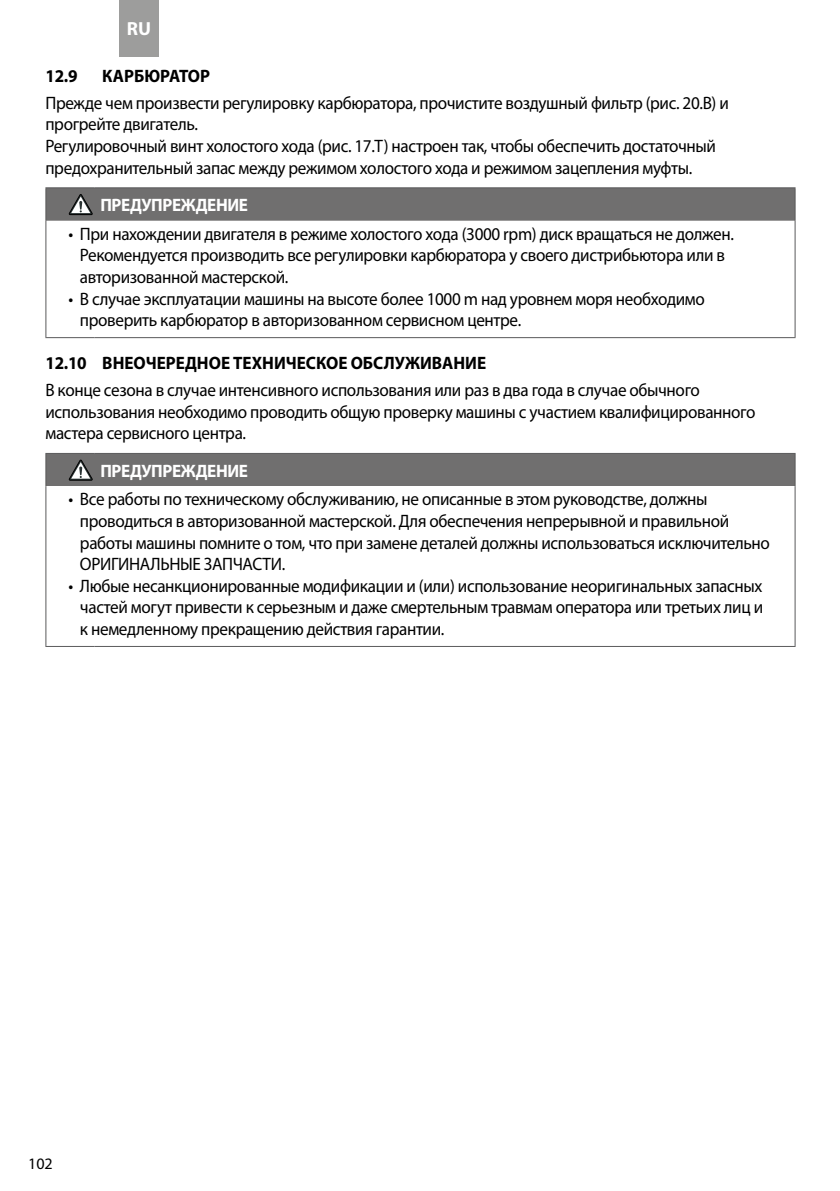
<style>
.page{position:relative;width:840px;height:1191px;background:#fff}
.page>*{position:absolute;margin:0;border:0;box-sizing:border-box;transform-origin:0 0}
.t1{font:700 19px "Myriad Pro";color:#fff}
.t2{font:18px/21.6px "Myriad Pro";letter-spacing:-.02em;color:#000;scale:.95 1}
.t3{font:700 18px "Myriad Pro";color:#000;scale:.95 1}
.t4{font:700 18px "Myriad Pro";letter-spacing:-.02em;color:#fff;scale:.95 1}
.t5{font:16px "Myriad Pro";color:#000}
</style>
<div class="page">
<div style="left:119px;top:0;width:40px;height:57px;background:#9d9d9c"></div>
<hr style="left:45px;top:187px;width:50px;height:1px;background:#5a5a5b">
<hr style="left:45px;top:188px;width:1px;height:33px;background:#5a5a5b">
<hr style="left:95px;top:187px;width:700px;height:1px;background:#5a5a5b">
<hr style="left:794px;top:188px;width:1px;height:33px;background:#5a5a5b">
<hr style="left:45px;top:221px;width:1px;height:116px;background:#5a5a5b">
<hr style="left:794px;top:221px;width:1px;height:116px;background:#5a5a5b">
<hr style="left:45px;top:337px;width:50px;height:1px;background:#5a5a5b">
<hr style="left:95px;top:337px;width:700px;height:1px;background:#5a5a5b">
<div style="left:46px;top:188px;width:748px;height:33px;background:#706f6f"></div>
<hr style="left:45px;top:453px;width:50px;height:1px;background:#5a5a5b">
<hr style="left:45px;top:454px;width:1px;height:32px;background:#5a5a5b">
<hr style="left:95px;top:453px;width:700px;height:1px;background:#5a5a5b">
<hr style="left:794px;top:454px;width:1px;height:32px;background:#5a5a5b">
<hr style="left:45px;top:486px;width:1px;height:160px;background:#5a5a5b">
<hr style="left:794px;top:486px;width:1px;height:160px;background:#5a5a5b">
<hr style="left:45px;top:646px;width:50px;height:1px;background:#5a5a5b">
<hr style="left:95px;top:646px;width:700px;height:1px;background:#5a5a5b">
<div style="left:46px;top:453px;width:748px;height:33px;background:#706f6f"></div>
<p class="t1" style="left:127px;top:17px;width:26px">RU</p>
<p class="t3" style="left:46px;top:64px;width:35px">12.9</p>
<p class="t3" style="left:102px;top:64px;width:115px">КАРБЮРАТОР</p>
<p class="t2" style="left:45px;top:92px;width:720px">Прежде чем произвести регулировку карбюратора, прочистите воздушный фильтр (рис. 20.B) и прогрейте двигатель.<br>Регулировочный винт холостого хода (рис. 17.T) настроен так, чтобы обеспечить достаточный предохранительный запас между режимом холостого хода и режимом зацепления муфты.</p>
<p class="t4" style="left:100px;top:193px;width:157px">ПРЕДУПРЕЖДЕНИЕ</p>
<p class="t2" style="left:80px;top:223px;width:689px;text-indent:-11px">• При нахождении двигателя в режиме холостого хода (3000 rpm) диск вращаться не должен.<br>Рекомендуется производить все регулировки карбюратора у своего дистрибьютора или в авторизованной мастерской.</p>
<p class="t2" style="left:80px;top:287px;width:659px;text-indent:-11px">• В случае эксплуатации машины на высоте более 1000 m над уровнем моря необходимо проверить карбюратор в авторизованном сервисном центре.</p>
<p class="t3" style="left:46px;top:351px;width:465px">12.10 ВНЕОЧЕРЕДНОЕ ТЕХНИЧЕСКОЕ ОБСЛУЖИВАНИЕ</p>
<p class="t2" style="left:45px;top:379px;width:748px">В конце сезона в случае интенсивного использования или раз в два года в случае обычного использования необходимо проводить общую проверку машины с участием квалифицированного мастера сервисного центра.</p>
<p class="t4" style="left:100px;top:459px;width:157px">ПРЕДУПРЕЖДЕНИЕ</p>
<p class="t2" style="left:80px;top:488px;width:727px;text-indent:-11px">• Все работы по техническому обслуживанию, не описанные в этом руководстве, должны проводиться в авторизованной мастерской. Для обеспечения непрерывной и правильной работы машины помните о том, что при замене деталей должны использоваться исключительно ОРИГИНАЛЬНЫЕ ЗАПЧАСТИ.</p>
<p class="t2" style="left:80px;top:575px;width:720px;text-align:justify;text-indent:-11px">• Любые несанкционированные модификации и (или) использование неоригинальных запасных частей могут привести к серьезным и даже смертельным травмам оператора или третьих лиц и к немедленному прекращению действия гарантии.</p>
<p class="t5" style="left:28px;top:1153px;width:26px">102</p>
</div>
